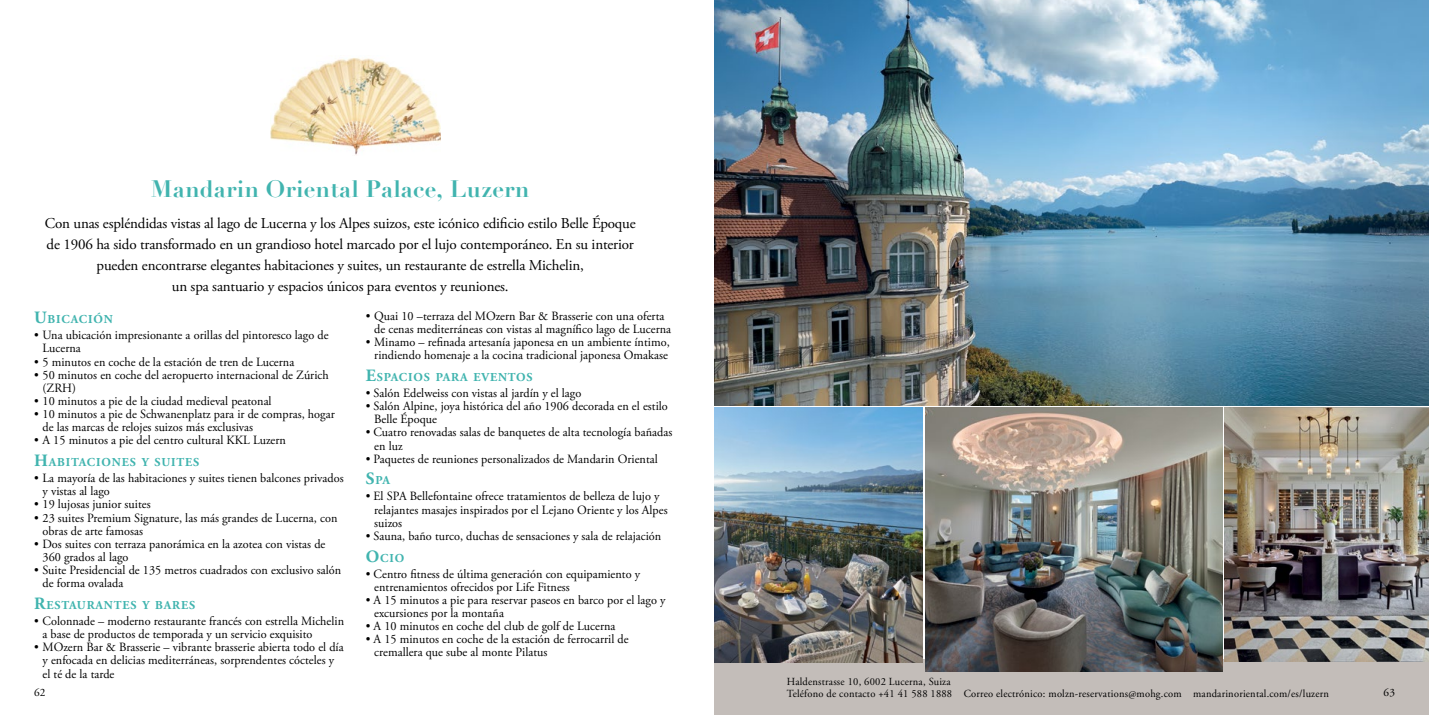
<style>
.page{position:relative;width:1429px;height:715px;background:#fff}
.page>*{position:absolute;margin:0;border:0;box-sizing:border-box;transform-origin:0 0}
.t1{font:700 23.25px "Didot";letter-spacing:.01em;color:#41b4af}
.t2{font:15px/21px "Adobe Garamond Pro";letter-spacing:-.01em;color:#000;text-align:center}
.t3{font:12.6px/13.2px "Adobe Garamond Pro";letter-spacing:.005em;color:#000}
.t4{font:700 12.15px "Adobe Garamond Pro";letter-spacing:.07em;color:#41b4af}
.t5{font:11.25px "Adobe Garamond Pro";color:#000}
.t6{font:10.8px/12.8px "Adobe Garamond Pro";letter-spacing:.02em;color:#000}
.s1{font-size:17.25px}
</style>
<div class="page">
<div style="left:714px;top:659px;width:715px;height:55px;background:#c3bdb9"></div>
<img style="left:270px;top:58px;width:170px;height:97px">
<img style="left:1225px;top:407px;width:204px;height:254px">
<img style="left:714px;top:407px;width:209px;height:255px">
<img style="left:925px;top:407px;width:297px;height:264px">
<img style="left:714px;top:0;width:715px;height:405px">
<h1 class="t1" style="left:151px;top:174px;width:380px">Mandarin Oriental Palace, Luzern</h1>
<p class="t2" style="left:45px;top:213px;width:592px">Con unas espléndidas vistas al lago de Lucerna y los Alpes suizos, este icónico edificio estilo Belle Époque de 1906 ha sido transformado en un grandioso hotel marcado por el lujo contemporáneo. En su interior pueden encontrarse elegantes habitaciones y suites, un restaurante de estrella Michelin,<br>un spa santuario y espacios únicos para eventos y reuniones.</p>
<p class="t4" style="left:34px;top:312px;width:80px"><span class="s1">U</span>BICACIÓN</p>
<p class="t3" style="left:43px;top:329px;width:287px;text-indent:-9px">• Una ubicación impresionante a orillas del pintoresco lago de<br>Lucerna</p>
<p class="t3" style="left:34px;top:355px;width:262px">• 5 minutos en coche de la estación de tren de Lucerna</p>
<p class="t3" style="left:43px;top:368px;width:288px;text-indent:-9px">• 50 minutos en coche del aeropuerto internacional de Zúrich (ZRH)</p>
<p class="t3" style="left:34px;top:394px;width:239px">• 10 minutos a pie de la ciudad medieval peatonal</p>
<p class="t3" style="left:43px;top:408px;width:294px;text-indent:-9px">• 10 minutos a pie de Schwanenplatz para ir de compras, hogar de las marcas de relojes suizos más exclusivas</p>
<p class="t3" style="left:34px;top:434px;width:253px">• A 15 minutos a pie del centro cultural KKL Luzern</p>
<p class="t4" style="left:34px;top:455px;width:167px"><span class="s1">H</span>ABITACIONES Y SUITES</p>
<p class="t3" style="left:43px;top:472px;width:303px;text-indent:-9px">• La mayoría de las habitaciones y suites tienen balcones privados y vistas al lago</p>
<p class="t3" style="left:34px;top:498px;width:118px">• 19 lujosas junior suites</p>
<p class="t3" style="left:43px;top:511px;width:296px;text-indent:-9px">• 23 suites Premium Signature, las más grandes de Lucerna, con obras de arte famosas</p>
<p class="t3" style="left:43px;top:537px;width:284px;text-indent:-9px">• Dos suites con terraza panorámica en la azotea con vistas de<br>360 grados al lago</p>
<p class="t3" style="left:43px;top:563px;width:300px;text-indent:-9px">• Suite Presidencial de 135 metros cuadrados con exclusivo salón de forma ovalada</p>
<p class="t4" style="left:34px;top:597px;width:163px"><span class="s1">R</span>ESTAURANTES Y BARES</p>
<p class="t3" style="left:43px;top:614px;width:303px;text-indent:-9px">• Colonnade – moderno restaurante francés con estrella Michelin a base de productos de temporada y un servicio exquisito</p>
<p class="t3" style="left:43px;top:641px;width:303px;text-indent:-9px">• MOzern Bar &amp; Brasserie – vibrante brasserie abierta todo el día y enfocada en delicias mediterráneas, sorprendentes cócteles y el té de la tarde</p>
<p class="t3" style="left:374px;top:309px;width:298px;text-indent:-9px">• Quai 10 –terraza del MOzern Bar &amp; Brasserie con una oferta de cenas mediterráneas con vistas al magnífico lago de Lucerna</p>
<p class="t3" style="left:366px;top:336px;width:305px;text-align:center">• Minamo – refinada artesanía japonesa en un ambiente íntimo, rindiendo homenaje a la cocina tradicional japonesa Omakase</p>
<p class="t4" style="left:366px;top:370px;width:168px"><span class="s1">E</span>SPACIOS PARA EVENTOS</p>
<p class="t3" style="left:366px;top:386px;width:217px">• Salón Edelweiss con vistas al jardín y el lago</p>
<p class="t3" style="left:374px;top:400px;width:295px;text-indent:-9px">• Salón Alpine, joya histórica del año 1906 decorada en el estilo<br>Belle Époque</p>
<p class="t3" style="left:374px;top:426px;width:299px;text-indent:-9px">• Cuatro renovadas salas de banquetes de alta tecnología bañadas en luz</p>
<p class="t3" style="left:366px;top:452px;width:294px">• Paquetes de reuniones personalizados de Mandarin Oriental</p>
<p class="t4" style="left:366px;top:473px;width:26px"><span class="s1">S</span>PA</p>
<p class="t3" style="left:374px;top:490px;width:295px;text-indent:-9px">• El SPA Bellefontaine ofrece tratamientos de belleza de lujo y relajantes masajes inspirados por el Lejano Oriente y los Alpes suizos</p>
<p class="t3" style="left:366px;top:529px;width:297px">• Sauna, baño turco, duchas de sensaciones y sala de relajación</p>
<p class="t4" style="left:366px;top:550px;width:40px"><span class="s1">O</span>CIO</p>
<p class="t3" style="left:374px;top:567px;width:267px;text-indent:-9px">• Centro fitness de última generación con equipamiento y entrenamientos ofrecidos por Life Fitness</p>
<p class="t3" style="left:374px;top:593px;width:293px;text-indent:-9px">• A 15 minutos a pie para reservar paseos en barco por el lago y excursiones por la montaña</p>
<p class="t3" style="left:366px;top:619px;width:251px">• A 10 minutos en coche del club de golf de Lucerna</p>
<p class="t3" style="left:374px;top:633px;width:256px;text-indent:-9px">• A 15 minutos en coche de la estación de ferrocarril de cremallera que sube al monte Pilatus</p>
<p class="t6" style="left:787px;top:674px;width:543px">Haldenstrasse 10, 6002 Lucerna, Suiza<br>Teléfono de contacto +41 41 588 1888 Correo electrónico: molzn-reservations@mohg.com mandarinoriental.com/es/luzern</p>
<p class="t5" style="left:34px;top:685px;width:13px">62</p>
<p class="t5" style="left:1383px;top:685px;width:13px">63</p>
</div>
